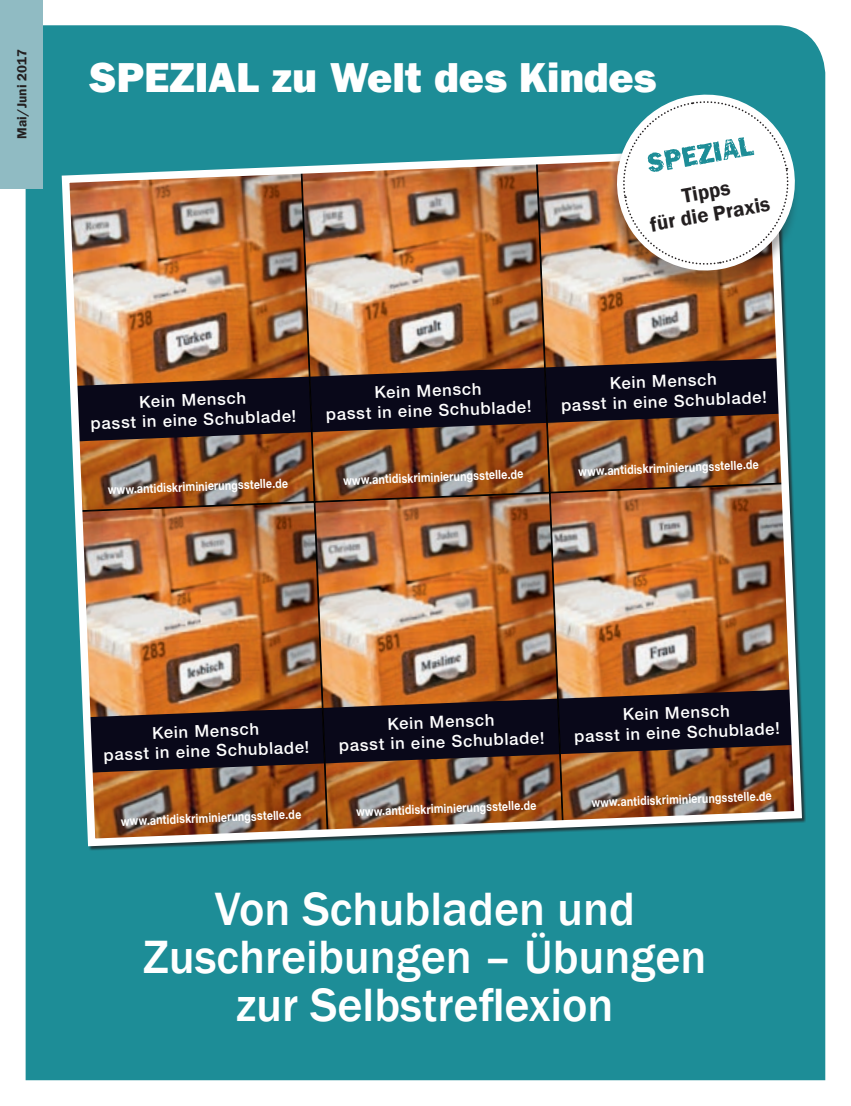
<style>
.page{position:relative;width:851px;height:1106px;background:#fff}
.page>*{position:absolute;margin:0;border:0;box-sizing:border-box;transform-origin:0 0}
.t1{font:500 48px/48px "Franklin Gothic";color:#fff;text-align:center}
.t2{font:800 42px "Franklin Gothic LT";color:#fff}
.t3{font:600 21px/22.5px "Franklin Gothic";color:#231f20;text-align:center}
.t4{font:500 16.5px/20px "Helvetica Neue LT";color:#fff;text-align:center}
.t5{font:600 13.5px "Franklin Gothic";letter-spacing:.015em;color:#231f20}
.t6{font:700 12.6px "Helvetica Neue";color:#fff;scale:.84 1}
</style>
<div class="page">
<div style="left:26px;top:25px;width:799px;height:1055px;background:#1d8d97"></div>
<div style="left:0;top:0;width:42px;height:188px;background:#90bbc3"></div>
<img style="left:58px;top:144px;width:747px;height:706px">
<div style="left:605px;top:101px;width:194px;height:192px;background:#231f20;opacity:.4"></div>
<svg style="left:609px;top:87px;width:192px;height:191px"></svg>
<p class="t5" style="left:14px;top:139px;width:91px;rotate:-90deg">Mai/Juni 2017</p>
<h2 class="t2" style="left:89px;top:53px;width:568px">SPEZIAL zu Welt des Kindes</h2>
<h3 class="t3" style="left:644px;top:192px;width:123px;rotate:-10deg">Tipps<br>für die Praxis</h3>
<h3 class="t4" style="left:90px;top:393px;width:207px;rotate:-2deg">Kein Mensch<br>passt in eine Schublade!</h3>
<p class="t6" style="left:108px;top:481px;width:216px;rotate:-2deg">www.antidiskriminierungsstelle.de</p>
<h3 class="t4" style="left:325px;top:384px;width:207px;rotate:-2deg">Kein Mensch<br>passt in eine Schublade!</h3>
<p class="t6" style="left:343px;top:472px;width:216px;rotate:-2deg">www.antidiskriminierungsstelle.de</p>
<h3 class="t4" style="left:560px;top:374px;width:207px;rotate:-2deg">Kein Mensch<br>passt in eine Schublade!</h3>
<p class="t6" style="left:578px;top:463px;width:216px;rotate:-2deg">www.antidiskriminierungsstelle.de</p>
<h3 class="t4" style="left:103px;top:724px;width:207px;rotate:-2deg">Kein Mensch<br>passt in eine Schublade!</h3>
<p class="t6" style="left:121px;top:813px;width:216px;rotate:-2deg">www.antidiskriminierungsstelle.de</p>
<h3 class="t4" style="left:338px;top:715px;width:207px;rotate:-2deg">Kein Mensch<br>passt in eine Schublade!</h3>
<p class="t6" style="left:356px;top:803px;width:216px;rotate:-2deg">www.antidiskriminierungsstelle.de</p>
<h3 class="t4" style="left:573px;top:706px;width:207px;rotate:-2deg">Kein Mensch<br>passt in eine Schublade!</h3>
<p class="t6" style="left:591px;top:794px;width:216px;rotate:-2deg">www.antidiskriminierungsstelle.de</p>
<h1 class="t1" style="left:143px;top:885px;width:565px">Von Schubladen und<br>Zuschreibungen – Übungen zur Selbstreflexion</h1>
</div>
